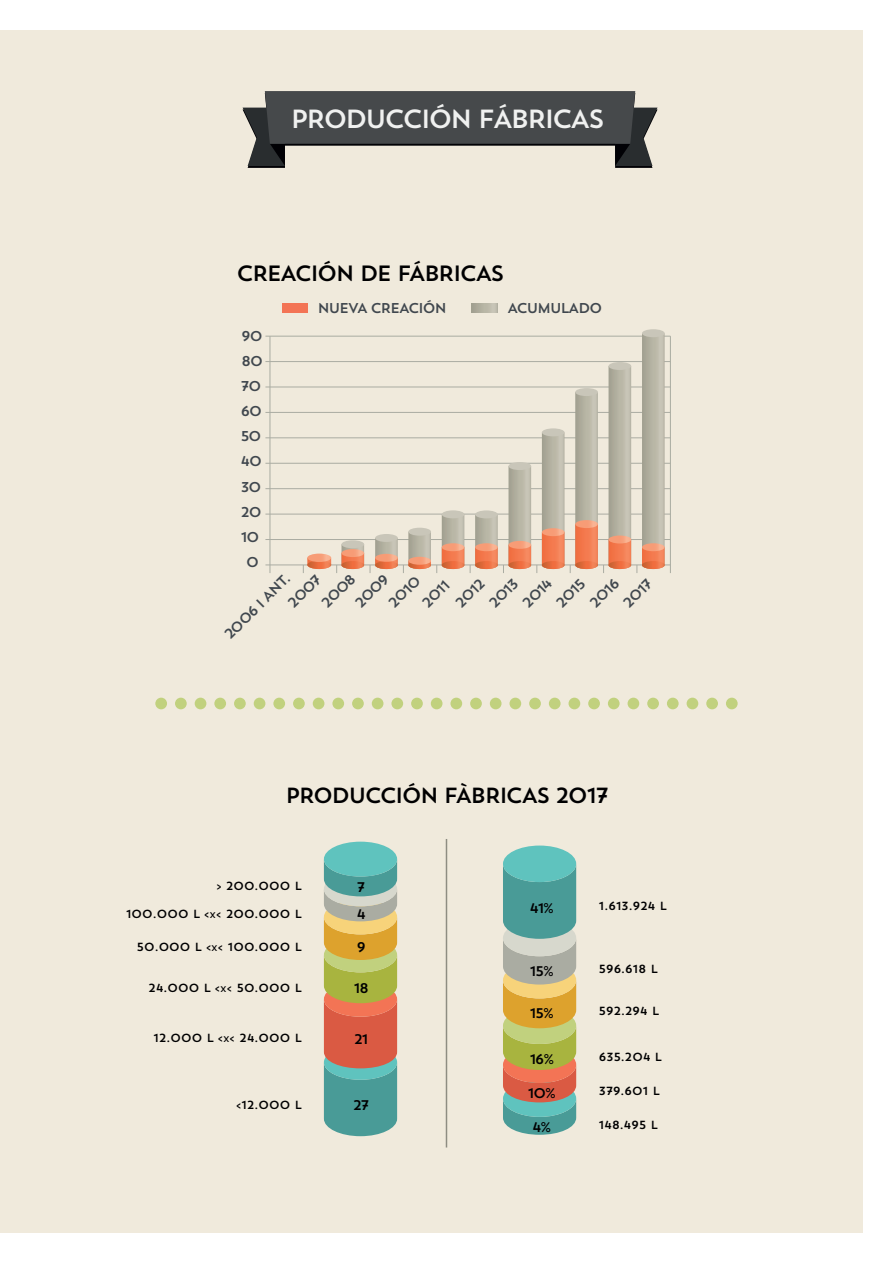
<style>
.page{position:relative;width:893px;height:1263px;background:#fff}
.page>*{position:absolute;margin:0;border:0;box-sizing:border-box;transform-origin:0 0}
.t1{font:26.1px "Trend Sans One";letter-spacing:-.125em;color:#f0f1f0}
.t2{font:22.05px "Trend Sans One";letter-spacing:-.11em;color:#000001}
.t3{font:21.75px "Trend Sans One";letter-spacing:-.11em;color:#000001}
.t4{font:14.25px/24.9px "Trend Sans One";letter-spacing:-.11em;color:#40474e;text-align:justify}
.t5{font:13.95px "Trend Sans One";letter-spacing:-.125em;color:#000001}
.t6{font:11.7px "Trend Sans One";letter-spacing:-.05em;color:#000001}
.s1{font-size:8.25px}
</style>
<div class="page">
<div style="left:0;top:30px;width:863px;height:1203px;background:#f0eadc"></div>
<svg style="left:243px;top:91px;width:414px;height:77px"></svg>
<div style="left:155px;top:698px;width:12px;height:11px;background:#c1d17e;border-radius:50%"></div>
<div style="left:175px;top:698px;width:12px;height:11px;background:#c1d17e;border-radius:50%"></div>
<div style="left:195px;top:698px;width:11px;height:11px;background:#c1d17e;border-radius:50%"></div>
<div style="left:214px;top:698px;width:12px;height:11px;background:#c1d17e;border-radius:50%"></div>
<div style="left:234px;top:698px;width:12px;height:11px;background:#c1d17e;border-radius:50%"></div>
<div style="left:254px;top:698px;width:11px;height:11px;background:#c1d17e;border-radius:50%"></div>
<div style="left:273px;top:698px;width:12px;height:11px;background:#c1d17e;border-radius:50%"></div>
<div style="left:293px;top:698px;width:12px;height:11px;background:#c1d17e;border-radius:50%"></div>
<div style="left:313px;top:698px;width:11px;height:11px;background:#c1d17e;border-radius:50%"></div>
<div style="left:332px;top:698px;width:12px;height:11px;background:#c1d17e;border-radius:50%"></div>
<div style="left:352px;top:698px;width:12px;height:11px;background:#c1d17e;border-radius:50%"></div>
<div style="left:372px;top:698px;width:11px;height:11px;background:#c1d17e;border-radius:50%"></div>
<div style="left:391px;top:698px;width:12px;height:11px;background:#c1d17e;border-radius:50%"></div>
<div style="left:411px;top:698px;width:12px;height:11px;background:#c1d17e;border-radius:50%"></div>
<div style="left:431px;top:698px;width:11px;height:11px;background:#c1d17e;border-radius:50%"></div>
<div style="left:450px;top:698px;width:12px;height:11px;background:#c1d17e;border-radius:50%"></div>
<div style="left:470px;top:698px;width:12px;height:11px;background:#c1d17e;border-radius:50%"></div>
<div style="left:490px;top:698px;width:11px;height:11px;background:#c1d17e;border-radius:50%"></div>
<div style="left:509px;top:698px;width:12px;height:11px;background:#c1d17e;border-radius:50%"></div>
<div style="left:529px;top:698px;width:12px;height:11px;background:#c1d17e;border-radius:50%"></div>
<div style="left:549px;top:698px;width:12px;height:11px;background:#c1d17e;border-radius:50%"></div>
<div style="left:569px;top:698px;width:11px;height:11px;background:#c1d17e;border-radius:50%"></div>
<div style="left:588px;top:698px;width:12px;height:11px;background:#c1d17e;border-radius:50%"></div>
<div style="left:608px;top:698px;width:12px;height:11px;background:#c1d17e;border-radius:50%"></div>
<div style="left:628px;top:698px;width:11px;height:11px;background:#c1d17e;border-radius:50%"></div>
<div style="left:647px;top:698px;width:12px;height:11px;background:#c1d17e;border-radius:50%"></div>
<div style="left:667px;top:698px;width:12px;height:11px;background:#c1d17e;border-radius:50%"></div>
<div style="left:687px;top:698px;width:11px;height:11px;background:#c1d17e;border-radius:50%"></div>
<div style="left:706px;top:698px;width:12px;height:11px;background:#c1d17e;border-radius:50%"></div>
<div style="left:726px;top:698px;width:12px;height:11px;background:#c1d17e;border-radius:50%"></div>
<hr style="left:270px;top:336px;width:1px;height:237px;background:#aaaca2">
<hr style="left:670px;top:336px;width:1px;height:237px;background:#aaaca2">
<hr style="left:265px;top:336px;width:405px;height:1px;background:#aaaca2">
<hr style="left:265px;top:361px;width:405px;height:1px;background:#aaaca2">
<hr style="left:265px;top:387px;width:405px;height:1px;background:#aaaca2">
<hr style="left:265px;top:412px;width:405px;height:1px;background:#aaaca2">
<hr style="left:265px;top:437px;width:405px;height:1px;background:#aaaca2">
<hr style="left:265px;top:463px;width:405px;height:1px;background:#aaaca2">
<hr style="left:265px;top:488px;width:405px;height:1px;background:#aaaca2">
<hr style="left:265px;top:514px;width:405px;height:1px;background:#aaaca2">
<hr style="left:265px;top:539px;width:405px;height:1px;background:#aaaca2">
<hr style="left:265px;top:565px;width:405px;height:1px;background:#aaaca2">
<div style="left:282px;top:303px;width:26px;height:10px;background:#f37455"></div>
<svg style="left:472px;top:303px;width:26px;height:10px"></svg>
<div style="left:341px;top:540px;width:23px;height:8px;background:#c9c6b9;border-radius:50%"></div>
<svg style="left:303px;top:545px;width:61px;height:28px"></svg>
<div style="left:442px;top:510px;width:22px;height:8px;background:#c9c6b9;border-radius:50%"></div>
<svg style="left:370px;top:514px;width:94px;height:59px"></svg>
<div style="left:508px;top:462px;width:23px;height:8px;background:#c9c6b9;border-radius:50%"></div>
<svg style="left:470px;top:467px;width:61px;height:106px"></svg>
<div style="left:542px;top:428px;width:22px;height:8px;background:#c9c6b9;border-radius:50%"></div>
<svg style="left:537px;top:433px;width:27px;height:140px"></svg>
<div style="left:609px;top:362px;width:22px;height:8px;background:#c9c6b9;border-radius:50%"></div>
<svg style="left:570px;top:366px;width:61px;height:207px"></svg>
<div style="left:642px;top:329px;width:23px;height:8px;background:#c9c6b9;border-radius:50%"></div>
<svg style="left:637px;top:334px;width:28px;height:239px"></svg>
<svg style="left:324px;top:862px;width:73px;height:274px;background:#a49b71"></svg>
<div style="left:324px;top:842px;width:73px;height:34px;background:#5fc3be;border-radius:50%"></div>
<hr style="left:446px;top:839px;width:1px;height:308px;background:#8e8d82">
<svg style="left:503px;top:867px;width:73px;height:268px;background:#a0a77d"></svg>
<div style="left:503px;top:845px;width:73px;height:37px;background:#5fc3be;border-radius:50%"></div>
<h1 class="t1" style="left:290px;top:102px;width:317px">PRODUCCIÓN FÁBRICAS</h1>
<h2 class="t2" style="left:236px;top:259px;width:270px">CREACIÓN DE FÁBRICAS</h2>
<p class="t4" style="left:317px;top:295px;width:131px">NUEVA CREACIÓN</p>
<p class="t4" style="left:240px;top:324px;width:24px">90<br>80<br>70<br>60<br>50<br>40</p>
<p class="t4" style="left:507px;top:295px;width:97px">ACUMULADO</p>
<p class="t4" style="left:240px;top:474px;width:23px;text-align:center">30<br>20<br>10<br>0</p>
<p class="t4" style="left:218px;top:628px;width:89px;rotate:-45deg">2006 I ANT.</p>
<p class="t4" style="left:315px;top:597px;width:44px;rotate:-45deg">2008</p>
<p class="t4" style="left:348px;top:597px;width:43px;rotate:-45deg">2009</p>
<p class="t4" style="left:382px;top:597px;width:41px;rotate:-45deg">2010</p>
<p class="t4" style="left:415px;top:597px;width:35px;rotate:-45deg">2011</p>
<p class="t4" style="left:449px;top:597px;width:37px;rotate:-45deg">2012</p>
<p class="t4" style="left:482px;top:597px;width:37px;rotate:-45deg">2013</p>
<p class="t4" style="left:516px;top:597px;width:37px;rotate:-45deg">2014</p>
<p class="t4" style="left:549px;top:597px;width:37px;rotate:-45deg">2015</p>
<p class="t4" style="left:583px;top:597px;width:37px;rotate:-45deg">2016</p>
<p class="t4" style="left:616px;top:597px;width:37px;rotate:-45deg">2017</p>
<p class="t4" style="left:281px;top:597px;width:43px;rotate:-45deg">2007</p>
<h3 class="t3" style="left:285px;top:781px;width:326px">PRODUCCIÓN FÀBRICAS 2017</h3>
<p class="t6" style="left:216px;top:879px;width:88px">&gt; 200.000 L</p>
<p class="t5" style="left:357px;top:878px;width:11px">7</p>
<p class="t6" style="left:126px;top:906px;width:178px">100.000 L &lt;<span class="s1">X</span>&lt; 200.000 L</p>
<p class="t5" style="left:356px;top:905px;width:11px">4</p>
<p class="t6" style="left:136px;top:940px;width:167px">50.000 L &lt;<span class="s1">X</span>&lt; 100.000 L</p>
<p class="t5" style="left:356px;top:939px;width:11px">9</p>
<p class="t6" style="left:148px;top:981px;width:155px">24.000 L &lt;<span class="s1">X</span>&lt; 50.000 L</p>
<p class="t5" style="left:353px;top:979px;width:17px">18</p>
<p class="t6" style="left:153px;top:1030px;width:151px">12.000 L &lt;<span class="s1">X</span>&lt; 24.000 L</p>
<p class="t5" style="left:354px;top:1030px;width:17px">21</p>
<p class="t6" style="left:236px;top:1097px;width:68px">&lt;12.000 L</p>
<p class="t5" style="left:353px;top:1096px;width:18px">27</p>
<p class="t5" style="left:529px;top:899px;width:27px">41%</p>
<p class="t6" style="left:598px;top:898px;width:70px">1.613.924 L</p>
<p class="t5" style="left:530px;top:962px;width:26px">15%</p>
<p class="t6" style="left:598px;top:961px;width:61px">596.618 L</p>
<p class="t5" style="left:530px;top:1004px;width:26px">15%</p>
<p class="t6" style="left:598px;top:1003px;width:63px">592.294 L</p>
<p class="t5" style="left:529px;top:1050px;width:27px">16%</p>
<p class="t6" style="left:598px;top:1049px;width:65px">635.204 L</p>
<p class="t5" style="left:528px;top:1084px;width:30px">10%</p>
<p class="t6" style="left:598px;top:1083px;width:63px">379.601 L</p>
<p class="t5" style="left:532px;top:1118px;width:21px">4%</p>
<p class="t6" style="left:598px;top:1117px;width:61px">148.495 L</p>
</div>
